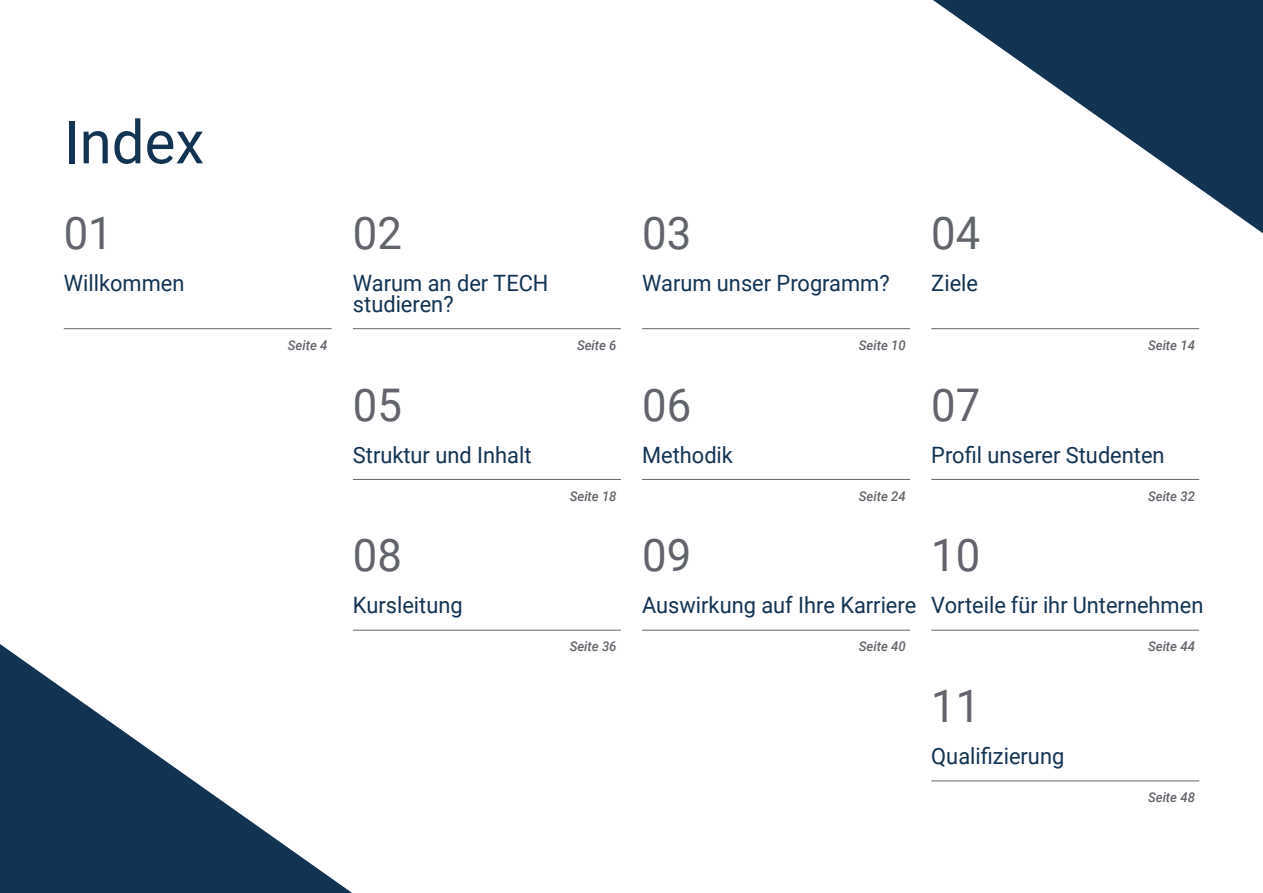
<style>
.page{position:relative;width:1263px;height:893px;background:#fff}
.page>*{position:absolute;margin:0;border:0;box-sizing:border-box;transform-origin:0 0}
.t1{font:60px "Roboto";color:#123352}
.t2{font:45px "Roboto";color:#61646a}
.t3{font:22.5px "Roboto";color:#123352}
.t4{font:italic 500 13.5px "Roboto";color:#61646a}
</style>
<div class="page">
<svg style="left:0;top:644px;width:352px;height:249px"></svg>
<svg style="left:933px;top:0;width:330px;height:233px"></svg>
<hr style="left:64px;top:328px;width:268px;height:1px;background:#61646a">
<hr style="left:353px;top:479px;width:268px;height:1px;background:#61646a">
<hr style="left:353px;top:328px;width:268px;height:1px;background:#61646a">
<hr style="left:642px;top:479px;width:268px;height:1px;background:#61646a">
<hr style="left:642px;top:328px;width:268px;height:1px;background:#61646a">
<hr style="left:931px;top:479px;width:268px;height:1px;background:#61646a">
<hr style="left:931px;top:328px;width:268px;height:1px;background:#61646a">
<hr style="left:353px;top:630px;width:268px;height:1px;background:#61646a">
<hr style="left:642px;top:630px;width:268px;height:1px;background:#61646a">
<hr style="left:931px;top:630px;width:268px;height:1px;background:#61646a">
<hr style="left:931px;top:780px;width:268px;height:1px;background:#61646a">
<h1 class="t1" style="left:64px;top:100px;width:142px">Index</h1>
<h2 class="t2" style="left:64px;top:201px;width:51px">01</h2>
<h2 class="t2" style="left:353px;top:201px;width:51px">02</h2>
<h2 class="t2" style="left:642px;top:201px;width:51px">03</h2>
<h2 class="t2" style="left:931px;top:201px;width:51px">04</h2>
<p class="t3" style="left:64px;top:267px;width:122px">Willkommen</p>
<p class="t3" style="left:353px;top:267px;width:197px">Warum an der TECH</p>
<p class="t3" style="left:931px;top:267px;width:48px">Ziele</p>
<p class="t3" style="left:353px;top:288px;width:102px">studieren?</p>
<p class="t3" style="left:642px;top:267px;width:249px">Warum unser Programm?</p>
<p class="t4" style="left:288px;top:336px;width:41px">Seite 4</p>
<h2 class="t2" style="left:353px;top:373px;width:51px">05</h2>
<p class="t4" style="left:577px;top:336px;width:41px">Seite 6</p>
<h2 class="t2" style="left:642px;top:373px;width:51px">06</h2>
<p class="t4" style="left:859px;top:336px;width:48px">Seite 10</p>
<h2 class="t2" style="left:931px;top:373px;width:51px">07</h2>
<p class="t4" style="left:1148px;top:336px;width:48px">Seite 14</p>
<p class="t3" style="left:353px;top:439px;width:180px">Struktur und Inhalt</p>
<p class="t4" style="left:570px;top:486px;width:48px">Seite 18</p>
<p class="t3" style="left:642px;top:439px;width:92px">Methodik</p>
<p class="t3" style="left:931px;top:439px;width:235px">Profil unserer Studenten</p>
<p class="t4" style="left:859px;top:486px;width:48px">Seite 24</p>
<p class="t4" style="left:1148px;top:486px;width:48px">Seite 32</p>
<h2 class="t2" style="left:353px;top:524px;width:51px">08</h2>
<h2 class="t2" style="left:642px;top:524px;width:51px">09</h2>
<h2 class="t2" style="left:931px;top:524px;width:51px">10</h2>
<p class="t3" style="left:642px;top:590px;width:276px">Auswirkung auf Ihre Karriere</p>
<p class="t3" style="left:353px;top:590px;width:111px">Kursleitung</p>
<p class="t3" style="left:931px;top:590px;width:274px">Vorteile für ihr Unternehmen</p>
<p class="t4" style="left:570px;top:637px;width:48px">Seite 36</p>
<p class="t4" style="left:859px;top:637px;width:48px">Seite 40</p>
<p class="t4" style="left:1148px;top:637px;width:48px">Seite 44</p>
<h2 class="t2" style="left:931px;top:674px;width:51px">11</h2>
<p class="t3" style="left:931px;top:740px;width:134px">Qualifizierung</p>
<p class="t4" style="left:1148px;top:788px;width:48px">Seite 48</p>
</div>
